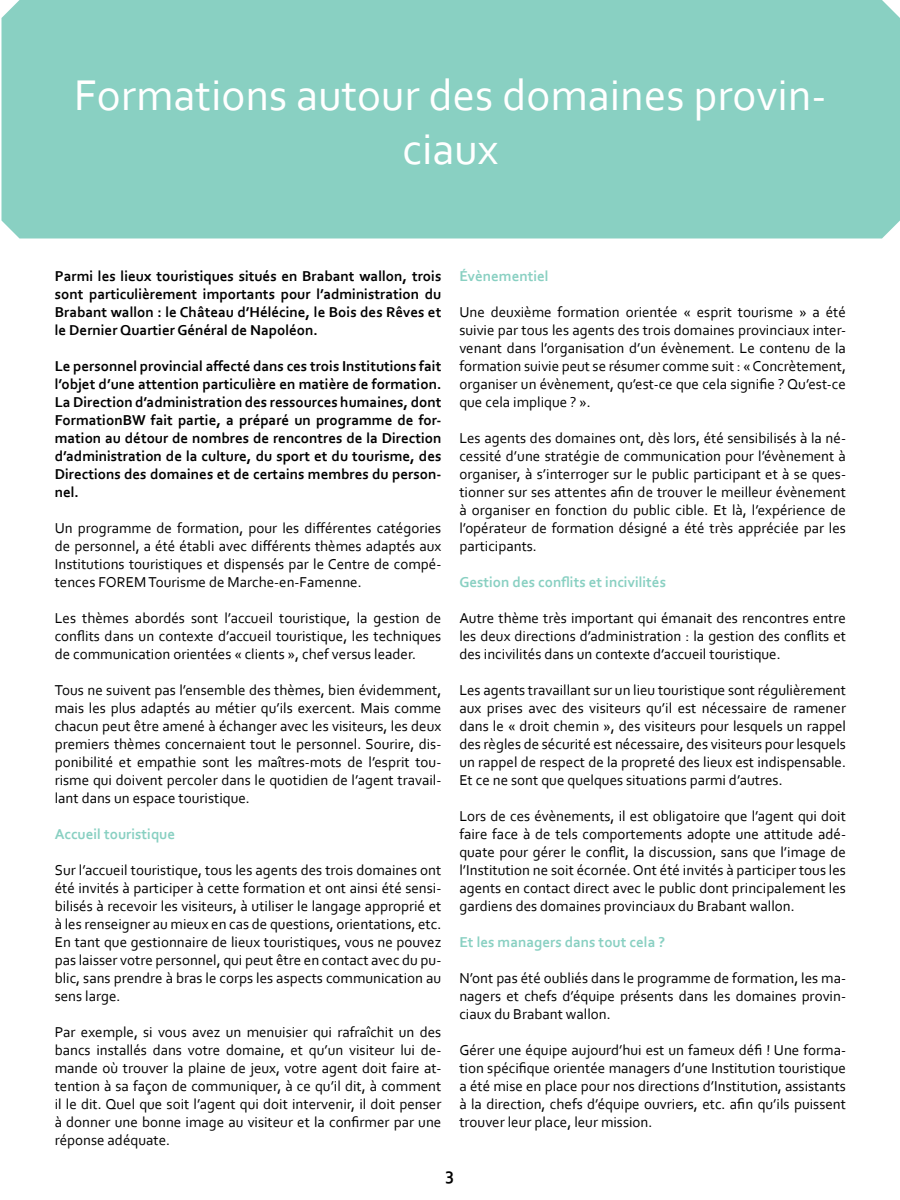
<style>
.page{position:relative;width:900px;height:1200px;background:#fff}
.page>*{position:absolute;margin:0;border:0;box-sizing:border-box;transform-origin:0 0}
.t1{font:45px/54px "Corbel";color:#fff;text-align:center}
.t2{font:700 18px "Corbel";color:#000}
.t3{font:15px/18px "Corbel";color:#000;text-align:justify}
.t4{font:700 15px/18px "Corbel";color:#000;text-align:justify}
.t5{font:700 15px "Corbel";color:#89d0c2}
</style>
<div class="page">
<div style="left:1px;top:0;width:899px;height:238px;background:#89d0c2"></div>
<p class="t1" style="left:74px;top:67px;width:754px">Formations autour des domaines provin&shy;ciaux</p>
<p class="t4" style="left:55px;top:267px;width:388px">Parmi les lieux touristiques situés en Brabant wallon, trois sont particulièrement importants pour l’administration du Brabant wallon : le Château d’Hélécine, le Bois des Rêves et le Dernier Quartier Général de Napoléon.</p>
<p class="t4" style="left:55px;top:357px;width:388px">Le personnel provincial affecté dans ces trois Institutions fait l’objet d’une attention particulière en matière de formation.<br>La Direction d’administration des ressources humaines, dont FormationBW fait partie, a préparé un programme de for&shy;mation au détour de nombres de rencontres de la Direction d’administration de la culture, du sport et du tourisme, des Directions des domaines et de certains membres du person&shy;nel.</p>
<p class="t3" style="left:55px;top:519px;width:388px">Un programme de formation, pour les différentes catégories de personnel, a été établi avec différents thèmes adaptés aux Institutions touristiques et dispensés par le Centre de compé&shy;tences FOREM Tourisme de Marche-en-Famenne.</p>
<p class="t3" style="left:55px;top:609px;width:388px">Les thèmes abordés sont l’accueil touristique, la gestion de conflits dans un contexte d’accueil touristique, les techniques de communication orientées « clients », chef versus leader.</p>
<p class="t3" style="left:55px;top:681px;width:388px">Tous ne suivent pas l’ensemble des thèmes, bien évidemment, mais les plus adaptés au métier qu’ils exercent. Mais comme chacun peut être amené à échanger avec les visiteurs, les deux premiers thèmes concernaient tout le personnel. Sourire, dis&shy;ponibilité et empathie sont les maîtres-mots de l’esprit tou&shy;risme qui doivent percoler dans le quotidien de l’agent travail&shy;lant dans un espace touristique.</p>
<p class="t5" style="left:55px;top:825px;width:122px">Accueil touristique</p>
<p class="t3" style="left:55px;top:861px;width:388px">Sur l’accueil touristique, tous les agents des trois domaines ont été invités à participer à cette formation et ont ainsi été sensi&shy;bilisés à recevoir les visiteurs, à utiliser le langage approprié et à les renseigner au mieux en cas de questions, orientations, etc.<br>En tant que gestionnaire de lieux touristiques, vous ne pouvez pas laisser votre personnel, qui peut être en contact avec du pu&shy;blic, sans prendre à bras le corps les aspects communication au sens large.</p>
<p class="t3" style="left:55px;top:1023px;width:388px">Par exemple, si vous avez un menuisier qui rafraîchit un des bancs installés dans votre domaine, et qu’un visiteur lui de&shy;mande où trouver la plaine de jeux, votre agent doit faire at&shy;tention à sa façon de communiquer, à ce qu’il dit, à comment il le dit. Quel que soit l’agent qui doit intervenir, il doit penser à donner une bonne image au visiteur et la confirmer par une réponse adéquate.</p>
<p class="t5" style="left:459px;top:267px;width:91px">Évènementiel</p>
<p class="t3" style="left:459px;top:303px;width:388px">Une deuxième formation orientée « esprit tourisme » a été suivie par tous les agents des trois domaines provinciaux inter&shy;venant dans l’organisation d’un évènement. Le contenu de la formation suivie peut se résumer comme suit : « Concrètement, organiser un évènement, qu’est-ce que cela signifie ? Qu’est-ce que cela implique ? ».</p>
<p class="t3" style="left:459px;top:429px;width:388px">Les agents des domaines ont, dès lors, été sensibilisés à la né&shy;cessité d’une stratégie de communication pour l’évènement à organiser, à s’interroger sur le public participant et à se ques&shy;tionner sur ses attentes afin de trouver le meilleur évènement à organiser en fonction du public cible. Et là, l’expérience de l’opérateur de formation désigné a été très appréciée par les participants.</p>
<p class="t5" style="left:459px;top:573px;width:208px">Gestion des conflits et incivilités</p>
<p class="t3" style="left:459px;top:609px;width:388px">Autre thème très important qui émanait des rencontres entre les deux directions d’administration : la gestion des conflits et des incivilités dans un contexte d’accueil touristique.</p>
<p class="t3" style="left:459px;top:681px;width:388px">Les agents travaillant sur un lieu touristique sont régulièrement aux prises avec des visiteurs qu’il est nécessaire de ramener dans le « droit chemin », des visiteurs pour lesquels un rappel des règles de sécurité est nécessaire, des visiteurs pour lesquels un rappel de respect de la propreté des lieux est indispensable.<br>Et ce ne sont que quelques situations parmi d’autres.</p>
<p class="t3" style="left:459px;top:807px;width:388px">Lors de ces évènements, il est obligatoire que l’agent qui doit faire face à de tels comportements adopte une attitude adé&shy;quate pour gérer le conflit, la discussion, sans que l’image de l’Institution ne soit écornée. Ont été invités à participer tous les agents en contact direct avec le public dont principalement les gardiens des domaines provinciaux du Brabant wallon.</p>
<p class="t5" style="left:459px;top:933px;width:207px">Et les managers dans tout cela ?</p>
<p class="t3" style="left:459px;top:969px;width:388px">N’ont pas été oubliés dans le programme de formation, les ma&shy;nagers et chefs d’équipe présents dans les domaines provin&shy;ciaux du Brabant wallon.</p>
<p class="t3" style="left:459px;top:1041px;width:388px">Gérer une équipe aujourd’hui est un fameux défi ! Une forma&shy;tion spécifique orientée managers d’une Institution touristique a été mise en place pour nos directions d’Institution, assistants à la direction, chefs d’équipe ouvriers, etc. afin qu’ils puissent trouver leur place, leur mission.</p>
<p class="t2" style="left:446px;top:1163px;width:10px">3</p>
</div>
